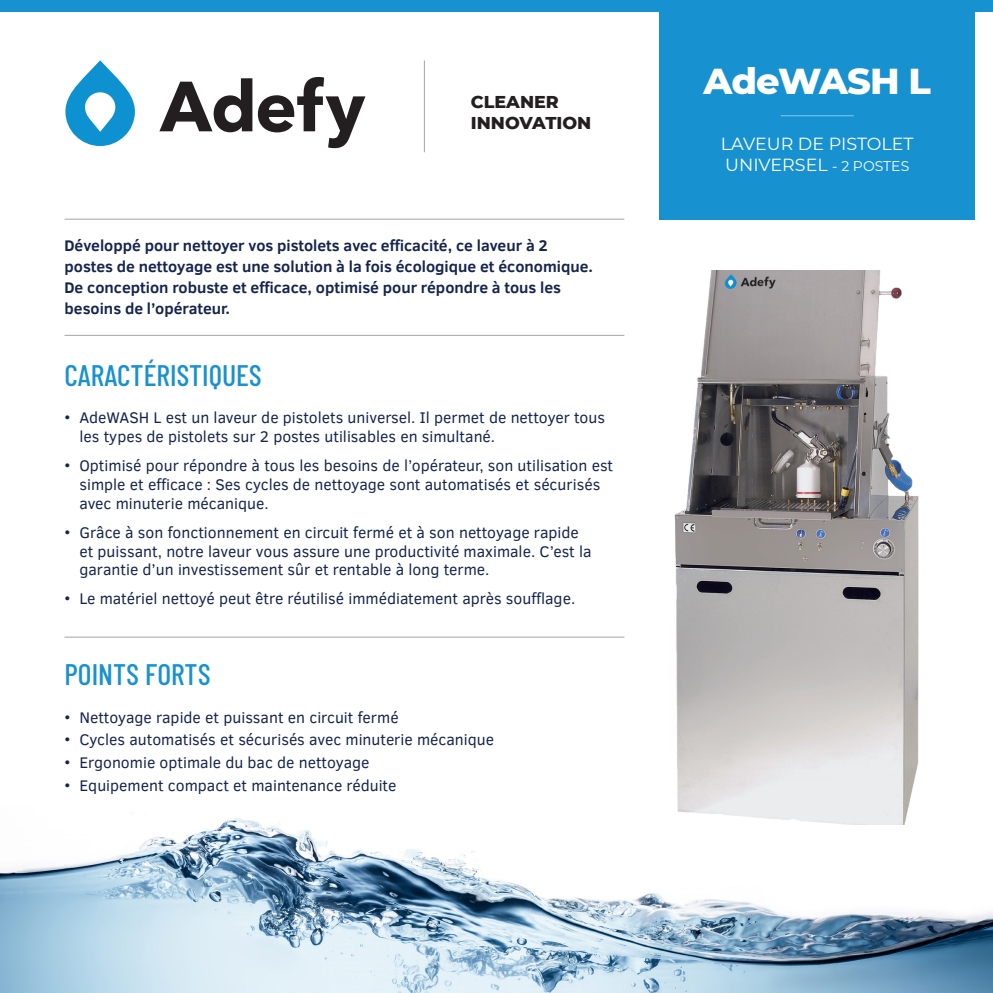
<style>
.page{position:relative;width:993px;height:993px;background:#fff}
.page>*{position:absolute;margin:0;border:0;box-sizing:border-box;transform-origin:0 0}
.t1{font:800 36.75px "Montserrat";letter-spacing:-.025em;color:#fff}
.t2{font:500 29.75px "Barlow Condensed";color:#1891d1}
.t3{font:17.5px/21px "Montserrat";color:#fff}
.t4{font:800 17.5px "Montserrat";color:#231f20}
.t5{font:15.75px/18.9px "Clear Sans";color:#16254f}
.Paragraph_Style_1{font:700 15.75px/21px "Clear Sans";color:#16254f}
.s1{font-size:14px}
</style>
<div class="page">
<img style="left:0;top:812px;width:992px;height:180px">
<div style="left:0;top:0;width:992px;height:11px;background:#1891d1"></div>
<hr style="left:424px;top:60px;width:1px;height:92px;background:#a7a2a0">
<hr style="left:64px;top:219px;width:560px;height:1px;background:#a7a2a0">
<hr style="left:64px;top:636px;width:560px;height:1px;background:#a7a2a0">
<hr style="left:64px;top:335px;width:560px;height:1px;background:#a7a2a0">
<svg style="left:65px;top:60px;width:70px;height:86px"></svg>
<svg style="left:159px;top:78px;width:93px;height:54px"></svg>
<svg style="left:258px;top:77px;width:107px;height:71px"></svg>
<img style="left:667px;top:270px;width:262px;height:553px">
<div style="left:659px;top:0;width:315px;height:219px;background:#1891d1"></div>
<hr style="left:780px;top:115px;width:73px;height:1px;background:#fff">
<p class="t4" style="left:471px;top:89px;width:89px">CLEANER</p>
<p class="t4" style="left:471px;top:110px;width:122px">INNOVATION</p>
<p class="Paragraph_Style_1" style="left:64px;top:235px;width:530px">Développé pour nettoyer vos pistolets avec efficacité, ce laveur à 2 postes de nettoyage est une solution à la fois écologique et économique.<br>De conception robuste et efficace, optimisé pour répondre à tous les besoins de l’opérateur.</p>
<p class="t2" style="left:64px;top:357px;width:199px">CARACTÉRISTIQUES</p>
<p class="t5" style="left:79px;top:408px;width:527px;text-indent:-15px">• AdeWASH L est un laveur de pistolets universel. Il permet de nettoyer tous les types de pistolets sur 2 postes utilisables en simultané.</p>
<p class="t5" style="left:79px;top:456px;width:535px;text-indent:-15px">• Optimisé pour répondre à tous les besoins de l’opérateur, son utilisation est simple et efficace : Ses cycles de nettoyage sont automatisés et sécurisés avec minuterie mécanique.</p>
<p class="t5" style="left:79px;top:522px;width:513px;text-indent:-15px">• Grâce à son fonctionnement en circuit fermé et à son nettoyage rapide et puissant, notre laveur vous assure une productivité maximale. C’est la garantie d’un investissement sûr et rentable à long terme.</p>
<p class="t5" style="left:64px;top:589px;width:512px">• Le matériel nettoyé peut être réutilisé immédiatement après soufflage.</p>
<p class="t2" style="left:64px;top:656px;width:147px">POINTS FORTS</p>
<p class="t5" style="left:64px;top:707px;width:335px">• Nettoyage rapide et puissant en circuit fermé</p>
<p class="t5" style="left:64px;top:730px;width:431px">• Cycles automatisés et sécurisés avec minuterie mécanique</p>
<p class="t5" style="left:64px;top:752px;width:306px">• Ergonomie optimale du bac de nettoyage</p>
<p class="t5" style="left:64px;top:775px;width:333px">• Equipement compact et maintenance réduite</p>
<p class="t1" style="left:703px;top:54px;width:229px">AdeWASH L</p>
<p class="t3" style="left:720px;top:133px;width:194px">LAVEUR DE PISTOLET<br>UNIVERSEL <span class="s1">- 2 POSTES</span></p>
</div>
